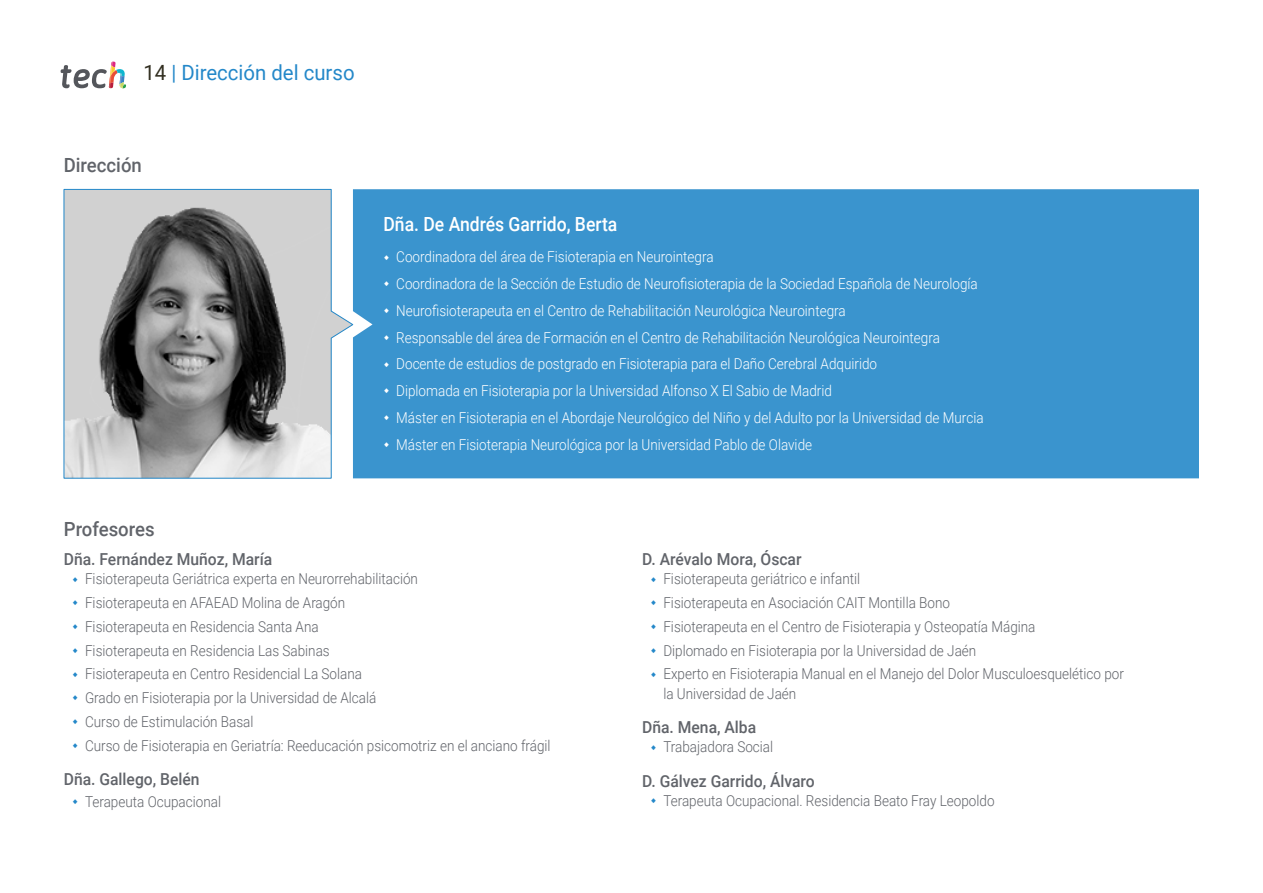
<style>
.page{position:relative;width:1263px;height:893px;background:#fff}
.page>*{position:absolute;margin:0;border:0;box-sizing:border-box;transform-origin:0 0}
.t1{font:21px "Roboto";color:#2488c9}
.t2{font:500 19.5px "Roboto";color:#fff;scale:.9 1}
.t3{font:500 19.5px "Roboto";color:#61646a;scale:.95 1}
.t4{font:500 16.5px "Roboto";color:#61646a;scale:.95 1}
.t5{font:300 15px/23.7px "Roboto";color:#61646a;scale:.9 1}
.t6{font:300 15px/26.7px "Roboto";color:#fff;scale:.9 1}
.s1{color:#312e20}
</style>
<div class="page">
<svg style="left:61px;top:62px;width:65px;height:27px"></svg>
<div style="left:353px;top:189px;width:846px;height:289px;background:#3a94ce"></div>
<svg style="left:64px;top:189px;width:289px;height:290px;background:#a0a2a2"></svg>
<svg style="left:384px;top:255px;width:5px;height:5px"></svg>
<svg style="left:384px;top:281px;width:5px;height:5px"></svg>
<svg style="left:384px;top:308px;width:5px;height:5px"></svg>
<svg style="left:384px;top:335px;width:5px;height:5px"></svg>
<svg style="left:384px;top:362px;width:5px;height:5px"></svg>
<svg style="left:384px;top:388px;width:5px;height:5px"></svg>
<svg style="left:384px;top:415px;width:5px;height:5px"></svg>
<svg style="left:384px;top:442px;width:5px;height:5px"></svg>
<h1 class="t1" style="left:144px;top:57px;width:213px"><span class="s1">14</span> | Dirección del curso</h1>
<h2 class="t3" style="left:64px;top:152px;width:84px">Dirección</h2>
<h2 class="t2" style="left:383px;top:210px;width:261px">Dña. De Andrés Garrido, Berta</h2>
<p class="t6" style="left:396px;top:243px;width:654px">Coordinadora del área de Fisioterapia en Neurointegra<br>Coordinadora de la Sección de Estudio de Neurofisioterapia de la Sociedad Española de Neurología Neurofisioterapeuta en el Centro de Rehabilitación Neurológica Neurointegra<br>Responsable del área de Formación en el Centro de Rehabilitación Neurológica Neurointegra Docente de estudios de postgrado en Fisioterapia para el Daño Cerebral Adquirido<br>Diplomada en Fisioterapia por la Universidad Alfonso X El Sabio de Madrid<br>Máster en Fisioterapia en el Abordaje Neurológico del Niño y del Adulto por la Universidad de Murcia Máster en Fisioterapia Neurológica por la Universidad Pablo de Olavide</p>
<h2 class="t3" style="left:64px;top:515px;width:97px">Profesores</h2>
<p class="t4" style="left:64px;top:547px;width:221px">Dña. Fernández Muñoz, María</p>
<p class="t5" style="left:85px;top:567px;width:519px">Fisioterapeuta Geriátrica experta en Neurorrehabilitación<br>Fisioterapeuta en AFAEAD Molina de Aragón<br>Fisioterapeuta en Residencia Santa Ana<br>Fisioterapeuta en Residencia Las Sabinas<br>Fisioterapeuta en Centro Residencial La Solana<br>Grado en Fisioterapia por la Universidad de Alcalá<br>Curso de Estimulación Basal<br>Curso de Fisioterapia en Geriatría: Reeducación psicomotriz en el anciano frágil</p>
<p class="t4" style="left:64px;top:767px;width:145px">Dña. Gallego, Belén</p>
<p class="t5" style="left:85px;top:789px;width:153px">Terapeuta Ocupacional</p>
<p class="t4" style="left:642px;top:547px;width:169px">D. Arévalo Mora, Óscar</p>
<p class="t5" style="left:663px;top:567px;width:513px">Fisioterapeuta geriátrico e infantil<br>Fisioterapeuta en Asociación CAIT Montilla Bono<br>Fisioterapeuta en el Centro de Fisioterapia y Osteopatía Mágina<br>Diplomado en Fisioterapia por la Universidad de Jaén<br>Experto en Fisioterapia Manual en el Manejo del Dolor Musculoesquelético por</p>
<p class="t5" style="left:663px;top:681px;width:149px">la Universidad de Jaén</p>
<p class="t4" style="left:642px;top:716px;width:122px">Dña. Mena, Alba</p>
<p class="t5" style="left:663px;top:735px;width:123px">Trabajadora Social</p>
<p class="t4" style="left:642px;top:769px;width:183px">D. Gálvez Garrido, Álvaro</p>
<p class="t5" style="left:663px;top:788px;width:369px">Terapeuta Ocupacional. Residencia Beato Fray Leopoldo</p>
</div>
